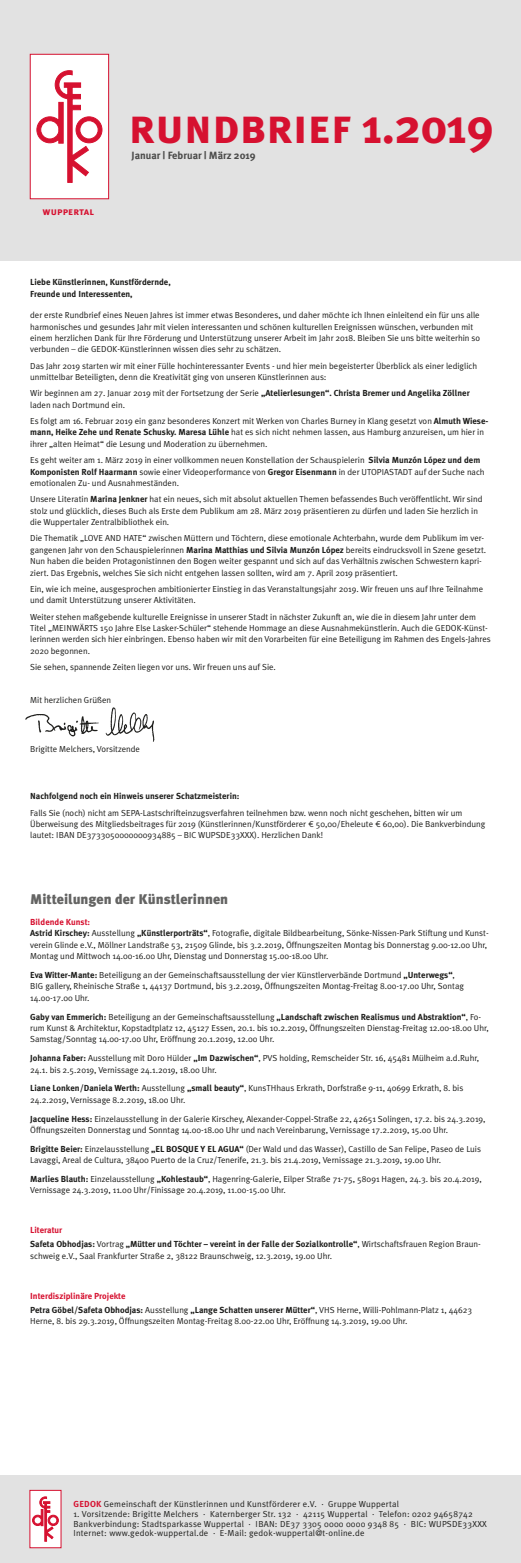
<style>
.page{position:relative;width:521px;height:1563px;background:#fff}
.page>*{position:absolute;margin:0;border:0;box-sizing:border-box;transform-origin:0 0}
.t1{font:49px "Meta Plus Bold Caps";letter-spacing:-.01em;color:#d61130}
.t2{font:900 14px "Meta Plus";color:#646463}
.t3{font:700 10.5px "Meta Plus";color:#4b4b4a}
.t4{font:10.5px "Meta Plus Bold Caps";letter-spacing:.01em;color:#d61130}
.t5{font:8.75px/11.4px "Meta Plus Normal";color:#1d1d1b}
.t6{font:700 8.75px/13.8px "Meta Plus";color:#1d1d1b}
.t7{font:8.75px/9.6px "Meta Plus Normal";letter-spacing:.025em;color:#1d1d1b}
.t8{font:700 8.75px "Meta Plus";color:#d61130}
.s1{font-family:"Meta Plus";font-weight:700}
.s2{font-family:"Meta Plus Euro"}
.s3{font-family:"Meta Plus Normal";font-weight:400}
.s4{color:#d61130}
.s5{font-family:"Meta Plus";font-weight:700;color:#d61130}
</style>
<div class="page">
<img style="left:25px;top:707px;width:130px;height:35px">
<div style="left:0;top:0;width:521px;height:260px;background:#e2e2e2"></div>
<div style="left:0;top:1475px;width:521px;height:88px;background:#e2e2e2"></div>
<div style="left:30px;top:1490px;width:31px;height:58px;background:#fff;border:1px solid #d61130"></div>
<svg style="left:32px;top:1496px;width:27px;height:45px"></svg>
<div style="left:30px;top:54px;width:79px;height:145px;background:#fff;border:1px solid #d61130"></div>
<svg style="left:37px;top:70px;width:65px;height:113px"></svg>
<p class="t4" style="left:42px;top:205px;width:53px">wuppertal</p>
<h1 class="t1" style="left:129px;top:98px;width:367px">rundbrief <span class="s1">1.2019</span></h1>
<p class="t3" style="left:132px;top:150px;width:126px">Januar | Februar | März 2019</p>
<p class="t6" style="left:30px;top:277px;width:142px;line-height:11.4px">Liebe Künstlerinnen, Kunstfördernde,<br>Freunde und Interessenten,</p>
<p class="t5" style="left:30px;top:309px;width:451px">der erste Rundbrief eines Neuen Jahres ist immer etwas Besonderes, und daher möchte ich Ihnen einleitend ein für uns alle harmonisches und gesundes Jahr mit vielen interessanten und schönen kulturellen Ereignissen wünschen, verbunden mit einem herzlichen Dank für Ihre Förderung und Unterstützung unserer Arbeit im Jahr 2018. Bleiben Sie uns bitte weiterhin so verbunden – die GEDOK-Künstlerinnen wissen dies sehr zu schätzen.</p>
<p class="t5" style="left:30px;top:360px;width:448px">Das Jahr 2019 starten wir mit einer Fülle hochinteressanter Events - und hier mein begeisterter Überblick als einer lediglich unmittelbar Beteiligten, denn die Kreativität ging von unseren Künstlerinnen aus:</p>
<p class="t5" style="left:30px;top:387px;width:441px">Wir beginnen am 27. Januar 2019 mit der Fortsetzung der Serie <span class="s1">„Atelierlesungen“. Christa Bremer und Angelika Zöllner </span>laden nach Dortmund ein.</p>
<p class="t5" style="left:30px;top:415px;width:460px">Es folgt am 16. Februar 2019 ein ganz besonderes Konzert mit Werken von Charles Burney in Klang gesetzt von <span class="s1">Almuth Wiese&shy;mann, Heike Zehe und Renate Schusky. Maresa Lühle</span> hat es sich nicht nehmen lassen, aus Hamburg anzureisen, um hier in ihrer „alten Heimat“ die Lesung und Moderation zu übernehmen.</p>
<p class="t5" style="left:30px;top:454px;width:456px">Es geht weiter am 1. März 2019 in einer vollkommen neuen Konstellation der Schauspielerin <span class="s1">Silvia Munzón López und dem<br>Komponisten Rolf Haarmann</span> sowie einer Videoperformance von <span class="s1">Gregor Eisenmann</span> in der UTOPIASTADT auf der Suche nach emotionalen Zu- und Ausnahmeständen.</p>
<p class="t5" style="left:30px;top:493px;width:454px">Unsere Literatin <span class="s1">Marina Jenkner</span> hat ein neues, sich mit absolut aktuellen Themen befassendes Buch veröffentlicht. Wir sind stolz und glücklich, dieses Buch als Erste dem Publikum am 28. März 2019 präsentieren zu dürfen und laden Sie herzlich in die Wuppertaler Zentralbibliothek ein.</p>
<p class="t5" style="left:30px;top:532px;width:457px">Die Thematik „LOVE AND HATE“ zwischen Müttern und Töchtern, diese emotionale Achterbahn, wurde dem Publikum im ver&shy;gangenen Jahr von den Schauspielerinnen <span class="s1">Marina Matthias und Silvia Munzón López</span> bereits eindrucksvoll in Szene gesetzt.<br>Nun haben die beiden Protagonistinnen den Bogen weiter gespannt und sich auf das Verhältnis zwischen Schwestern kapri&shy;ziert. Das Ergebnis, welches Sie sich nicht entgehen lassen sollten, wird am 7. April 2019 präsentiert.</p>
<p class="t5" style="left:30px;top:583px;width:454px">Ein, wie ich meine, ausgesprochen ambitionierter Einstieg in das Veranstaltungsjahr 2019. Wir freuen uns auf Ihre Teilnahme und damit Unterstützung unserer Aktivitäten.</p>
<p class="t5" style="left:30px;top:611px;width:462px">Weiter stehen maßgebende kulturelle Ereignisse in unserer Stadt in nächster Zukunft an, wie die in diesem Jahr unter dem Titel „MEINWÄRTS 150 Jahre Else Lasker-Schüler“ stehende Hommage an diese Ausnahmekünstlerin. Auch die GEDOK-Künst&shy;lerinnen werden sich hier einbringen. Ebenso haben wir mit den Vorarbeiten für eine Beteiligung im Rahmen des Engels-Jahres 2020 begonnen.</p>
<p class="t5" style="left:30px;top:661px;width:247px">Sie sehen, spannende Zeiten liegen vor uns. Wir freuen uns auf Sie.</p>
<p class="t5" style="left:30px;top:694px;width:82px">Mit herzlichen Grüßen</p>
<p class="t5" style="left:30px;top:743px;width:111px">Brigitte Melchers, Vorsitzende</p>
<p class="t6" style="left:30px;top:789px;width:211px">Nachfolgend noch ein Hinweis unserer Schatzmeisterin:</p>
<p class="t5" style="left:30px;top:807px;width:457px">Falls Sie (noch) nicht am SEPA-Lastschrifteinzugsverfahren teilnehmen bzw. wenn noch nicht geschehen, bitten wir um<br>Überweisung des Mitgliedsbeitrages für 2019 (Künstlerinnen/Kunstförderer <span class="s2">1</span> 50,00/Eheleute <span class="s2">1</span> 60,00). Die Bankverbindung lautet: IBAN DE3733050000000934885 – BIC WUPSDE33XXX). Herzlichen Dank!</p>
<h2 class="t2" style="left:30px;top:890px;width:199px">Mitteilungen der Künstlerinnen</h2>
<p class="t8" style="left:30px;top:917px;width:62px">Bildende Kunst:</p>
<p class="t5" style="left:30px;top:927px;width:460px"><span class="s1">Astrid Kirschey:</span> Ausstellung <span class="s1">„Künstlerporträts“</span>, Fotografie, digitale Bildbearbeitung, Sönke-Nissen-Park Stiftung und Kunst&shy;verein Glinde e.V., Möllner Landstraße 53, 21509 Glinde, bis 3.2.2019, Öffnungszeiten Montag bis Donnerstag 9.00-12.00 Uhr,<br>Montag und Mittwoch 14.00-16.00 Uhr, Dienstag und Donnerstag 15.00-18.00 Uhr.</p>
<p class="t5" style="left:30px;top:969px;width:435px"><span class="s1">Eva Witter-Mante:</span> Beteiligung an der Gemeinschaftsausstellung der vier Künstlerverbände Dortmund <span class="s1">„Unterwegs“</span>,<br>BIG gallery, Rheinische Straße 1, 44137 Dortmund, bis 3.2.2019, Öffnungszeiten Montag-Freitag 8.00-17.00 Uhr, Sontag<br>14.00-17.00 Uhr.</p>
<p class="t6" style="left:30px;top:1009px;width:452px">Gaby van Emmerich: <span class="s3">Beteiligung an der Gemeinschaftsausstellung</span> „Landschaft zwischen Realismus und Abstraktion“<span class="s3">, Fo-</span></p>
<p class="t5" style="left:30px;top:1022px;width:460px">rum Kunst &amp; Architektur, Kopstadtplatz 12, 45127 Essen, 20.1. bis 10.2.2019, Öffnungszeiten Dienstag-Freitag 12.00-18.00 Uhr,<br>Samstag/Sonntag 14.00-17.00 Uhr, Eröffnung 20.1.2019, 12.00 Uhr.</p>
<p class="t5" style="left:30px;top:1052px;width:450px"><span class="s1">Johanna Faber:</span> Ausstellung mit Doro Hülder <span class="s1">„Im Dazwischen“</span>, PVS holding, Remscheider Str. 16, 45481 Mülheim a.d.Ruhr,<br>24.1. bis 2.5.2019, Vernissage 24.1.2019, 18.00 Uhr.</p>
<p class="t5" style="left:30px;top:1082px;width:435px"><span class="s1">Liane Lonken/Daniela Werth:</span> Ausstellung <span class="s1">„small beauty“</span>, KunsTHhaus Erkrath, Dorfstraße 9-11, 40699 Erkrath, 8. bis<br>24.2.2019, Vernissage 8.2.2019, 18.00 Uhr.</p>
<p class="t5" style="left:30px;top:1112px;width:457px"><span class="s1">Jacqueline Hess:</span> Einzelausstellung in der Galerie Kirschey, Alexander-Coppel-Straße 22, 42651 Solingen, 17.2. bis 24.3.2019,<br>Öffnungszeiten Donnerstag und Sonntag 14.00-18.00 Uhr und nach Vereinbarung, Vernissage 17.2.2019, 15.00 Uhr.</p>
<p class="t5" style="left:30px;top:1143px;width:452px"><span class="s1">Brigitte Beier:</span> Einzelausstellung <span class="s1">„EL BOSQUE Y EL AGUA“</span> (Der Wald und das Wasser), Castillo de San Felipe, Paseo de Luis<br>Lavaggi, Areal de Cultura, 38400 Puerto de la Cruz/Tenerife, 21.3. bis 21.4.2019, Vernissage 21.3.2019, 19.00 Uhr.</p>
<p class="t5" style="left:30px;top:1173px;width:453px"><span class="s1">Marlies Blauth:</span> Einzelausstellung <span class="s1">„Kohlestaub“</span>, Hagenring-Galerie, Eilper Straße 71-75, 58091 Hagen, 24.3. bis 20.4.2019,<br>Vernissage 24.3.2019, 11.00 Uhr/Finissage 20.4.2019, 11.00-15.00 Uhr.</p>
<p class="t6" style="left:30px;top:1223px;width:452px"><span class="s4">Literatur<br></span>Safeta Obhodjas: <span class="s3">Vortrag</span> „Mütter und Töchter – vereint in der Falle der Sozialkontrolle“<span class="s3">, Wirtschaftsfrauen Region Braun-</span></p>
<p class="t5" style="left:30px;top:1250px;width:303px">schweig e.V., Saal Frankfurter Straße 2, 38122 Braunschweig, 12.3.2019, 19.00 Uhr.</p>
<p class="t6" style="left:30px;top:1288px;width:443px"><span class="s4">Interdisziplinäre Projekte<br></span>Petra Göbel/Safeta Obhodjas: <span class="s3">Ausstellung</span> „Lange Schatten unserer Mütter“<span class="s3">, VHS Herne, Willi-Pohlmann-Platz 1, 44623</span></p>
<p class="t5" style="left:30px;top:1315px;width:379px">Herne, 8. bis 29.3.2019, Öffnungszeiten Montag-Freitag 8.00-22.00 Uhr, Eröffnung 14.3.2019, 19.00 Uhr.</p>
<p class="t7" style="left:73px;top:1499px;width:327px"><span class="s5">GEDOK</span> Gemeinschaft der Künstlerinnen und Kunstförderer e.V. · Gruppe Wuppertal</p>
<p class="t7" style="left:73px;top:1509px;width:415px">1. Vorsitzende: Brigitte Melchers · Katernberger Str. 132 · 42115 Wuppertal · Telefon: 0202 94658742<br>Bankverbindung: Stadtsparkasse Wuppertal · IBAN: DE37 3305 0000 0000 9348 85 · BIC: WUPSDE33XXX<br>Internet: www.gedok-wuppertal.de · E-Mail: gedok-wuppertal@t-online.de</p>
</div>
